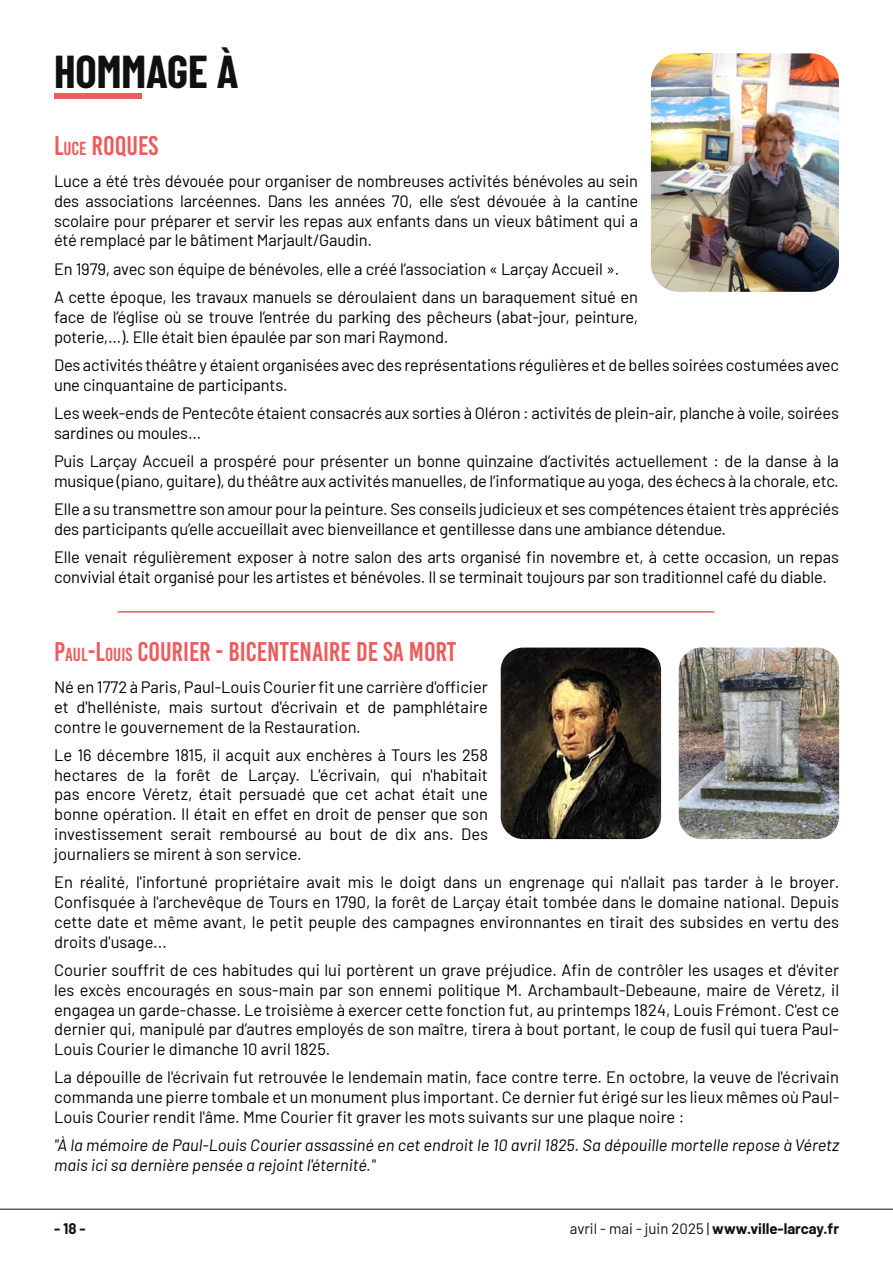
<style>
.page{position:relative;width:893px;height:1263px;background:#fff}
.page>*{position:absolute;margin:0;border:0;box-sizing:border-box;transform-origin:0 0}
.t1{font:700 45px "Barlow Condensed";color:#101010}
.t2{font:27px "Bebas Kai";color:#eb5c5d}
.t3{font:16.5px/19.8px "Barlow";letter-spacing:-.01em;color:#000}
.t4{font:italic 16.5px/19.8px "Barlow";color:#000}
.t5{font:15px "Barlow";color:#111010}
.t6{font:700 15px "Barlow";color:#111010}
.s1{font-style:inherit}
.s2{font-size:18.9px}
.s3{font-weight:700}
</style>
<div class="page">
<hr style="left:0;top:1209px;width:893px;height:1px;background:#111010">
<div style="left:54px;top:94px;width:87px;height:5px;background:#eb5c5d"></div>
<img style="left:651px;top:53px;width:188px;height:239px">
<img style="left:679px;top:648px;width:160px;height:191px">
<img style="left:501px;top:648px;width:160px;height:191px">
<hr style="left:118px;top:611px;width:596px;height:2px;background:#eb5c5d">
<h1 class="t1" style="left:54px;top:40px;width:186px">HOMMAGE À</h1>
<h2 class="t2" style="left:54px;top:131px;width:106px"><span class="s1">L</span><span class="s2">UCE</span> ROQUES</h2>
<p class="t3" style="left:54px;top:170px;width:586px;text-align:justify">Luce a été très dévouée pour organiser de nombreuses activités bénévoles au sein des associations larcéennes. Dans les années 70, elle s’est dévouée à la cantine scolaire pour préparer et servir les repas aux enfants dans un vieux bâtiment qui a été remplacé par le bâtiment Marjault/Gaudin.</p>
<p class="t3" style="left:54px;top:253px;width:586px;line-height:28.3px">En 1979, avec son équipe de bénévoles, elle a créé l’association « Larçay Accueil ».<br>A cette époque, les travaux manuels se déroulaient dans un baraquement situé en</p>
<p class="t3" style="left:54px;top:306px;width:586px">face de l’église où se trouve l’entrée du parking des pêcheurs (abat-jour, peinture, poterie,…). Elle était bien épaulée par son mari Raymond.</p>
<p class="t3" style="left:54px;top:354px;width:786px">Des activités théâtre y étaient organisées avec des représentations régulières et de belles soirées costumées avec une cinquantaine de participants.</p>
<p class="t3" style="left:54px;top:402px;width:786px">Les week-ends de Pentecôte étaient consacrés aux sorties à Oléron : activités de plein-air, planche à voile, soirées sardines ou moules…</p>
<p class="t3" style="left:54px;top:450px;width:786px">Puis Larçay Accueil a prospéré pour présenter un bonne quinzaine d’activités actuellement : de la danse à la musique (piano, guitare), du théâtre aux activités manuelles, de l’informatique au yoga, des échecs à la chorale, etc.</p>
<p class="t3" style="left:54px;top:498px;width:786px">Elle a su transmettre son amour pour la peinture. Ses conseils judicieux et ses compétences étaient très appréciés des participants qu’elle accueillait avec bienveillance et gentillesse dans une ambiance détendue.</p>
<p class="t3" style="left:54px;top:546px;width:786px">Elle venait régulièrement exposer à notre salon des arts organisé fin novembre et, à cette occasion, un repas convivial était organisé pour les artistes et bénévoles. Il se terminait toujours par son traditionnel café du diable.</p>
<h2 class="t2" style="left:54px;top:637px;width:404px"><span class="s1">P</span><span class="s2">AUL</span><span class="s1">-L</span><span class="s2">OUIS</span> COURIER - BICENTENAIRE DE SA MORT</h2>
<p class="t3" style="left:54px;top:676px;width:435px;text-align:justify">Né en 1772 à Paris, Paul-Louis Courier fit une carrière d'officier et d'helléniste, mais surtout d'écrivain et de pamphlétaire contre le gouvernement de la Restauration.</p>
<p class="t3" style="left:54px;top:744px;width:435px;text-align:justify">Le 16 décembre 1815, il acquit aux enchères à Tours les 258 hectares de la forêt de Larçay. L'écrivain, qui n'habitait pas encore Véretz, était persuadé que cet achat était une bonne opération. Il était en effet en droit de penser que son investissement serait remboursé au bout de dix ans. Des journaliers se mirent à son service.</p>
<p class="t3" style="left:54px;top:871px;width:787px;text-align:justify">En réalité, l'infortuné propriétaire avait mis le doigt dans un engrenage qui n'allait pas tarder à le broyer.<br>Confisquée à l'archevêque de Tours en 1790, la forêt de Larçay était tombée dans le domaine national. Depuis cette date et même avant, le petit peuple des campagnes environnantes en tirait des subsides en vertu des droits d'usage...</p>
<p class="t3" style="left:54px;top:959px;width:786px;text-align:justify">Courier souffrit de ces habitudes qui lui portèrent un grave préjudice. Afin de contrôler les usages et d'éviter les excès encouragés en sous-main par son ennemi politique M. Archambault-Debeaune, maire de Véretz, il engagea un garde-chasse. Le troisième à exercer cette fonction fut, au printemps 1824, Louis Frémont. C'est ce dernier qui, manipulé par d’autres employés de son maître, tirera à bout portant, le coup de fusil qui tuera Paul-Louis Courier le dimanche 10 avril 1825.</p>
<p class="t3" style="left:54px;top:1066px;width:786px;text-align:justify">La dépouille de l'écrivain fut retrouvée le lendemain matin, face contre terre. En octobre, la veuve de l'écrivain commanda une pierre tombale et un monument plus important. Ce dernier fut érigé sur les lieux mêmes où Paul-Louis Courier rendit l'âme. Mme Courier fit graver les mots suivants sur une plaque noire :</p>
<p class="t4" style="left:54px;top:1134px;width:786px">"À la mémoire de Paul-Louis Courier assassiné en cet endroit le 10 avril 1825. Sa dépouille mortelle repose à Véretz mais ici sa dernière pensée a rejoint l'éternité."</p>
<p class="t6" style="left:54px;top:1218px;width:33px">- 18 -</p>
<p class="t5" style="left:570px;top:1218px;width:271px">avril - mai - juin 2025 | <span class="s3">www.ville-larcay.fr</span></p>
</div>
